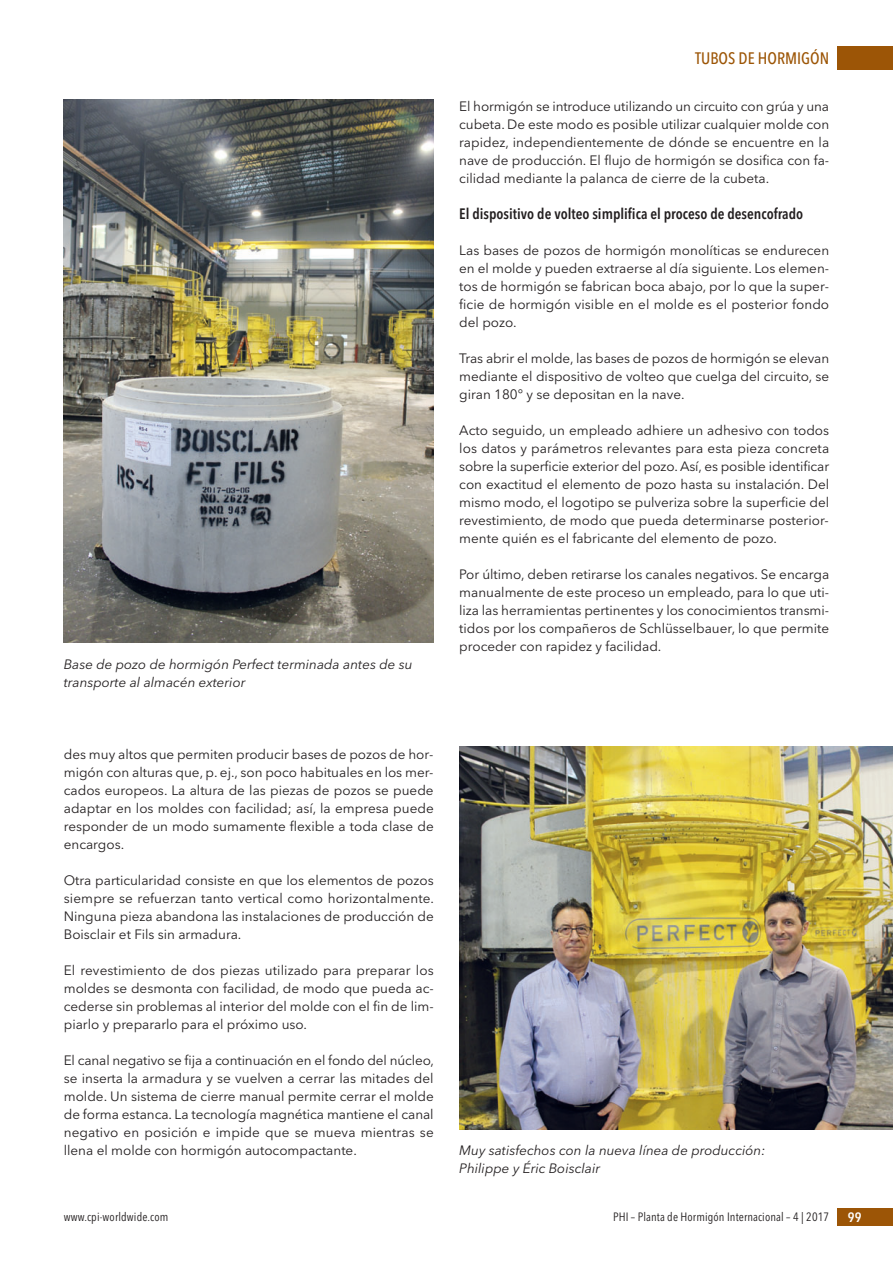
<style>
.page{position:relative;width:893px;height:1263px;background:#fff}
.page>*{position:absolute;margin:0;border:0;box-sizing:border-box;transform-origin:0 0}
.t1{font:500 16.5px "Avenir Next Condensed";color:#9c5506}
.t2{font:600 15px "Avenir Next Condensed";color:#231f20}
.t3{font:13.5px/18px "Avenir Next";color:#231f20;text-align:justify}
.t4{font:italic 13.5px/18px "Avenir Next";color:#231f20}
.t5{font:600 13.5px "Avenir Next Condensed";color:#fff}
.t6{font:12px "Avenir Next Condensed";letter-spacing:.01em;color:#231f20}
</style>
<div class="page">
<div style="left:838px;top:47px;width:55px;height:23px;background:#9c5506"></div>
<img style="left:64px;top:100px;width:370px;height:542px">
<div style="left:838px;top:1208px;width:55px;height:18px;background:#9c5506"></div>
<img style="left:459px;top:746px;width:434px;height:383px">
<p class="t4" style="left:64px;top:656px;width:350px">Base de pozo de hormigón Perfect terminada antes de su transporte al almacén exterior</p>
<p class="t1" style="left:695px;top:51px;width:135px">TUBOS DE HORMIGÓN</p>
<p class="t3" style="left:459px;top:98px;width:371px">El hormigón se introduce utilizando un circuito con grúa y una cubeta. De este modo es posible utilizar cualquier molde con rapidez, independientemente de dónde se encuentre en la nave de producción. El flujo de hormigón se dosifica con fa&shy;cilidad mediante la palanca de cierre de la cubeta.</p>
<p class="t2" style="left:459px;top:205px;width:345px">El dispositivo de volteo simplifica el proceso de desencofrado</p>
<p class="t3" style="left:459px;top:242px;width:371px">Las bases de pozos de hormigón monolíticas se endurecen en el molde y pueden extraerse al día siguiente. Los elemen&shy;tos de hormigón se fabrican boca abajo, por lo que la super&shy;ficie de hormigón visible en el molde es el posterior fondo del pozo.</p>
<p class="t3" style="left:459px;top:350px;width:371px">Tras abrir el molde, las bases de pozos de hormigón se elevan mediante el dispositivo de volteo que cuelga del circuito, se giran 180° y se depositan en la nave.</p>
<p class="t3" style="left:459px;top:422px;width:371px">Acto seguido, un empleado adhiere un adhesivo con todos los datos y parámetros relevantes para esta pieza concreta sobre la superficie exterior del pozo. Así, es posible identificar con exactitud el elemento de pozo hasta su instalación. Del mismo modo, el logotipo se pulveriza sobre la superficie del revestimiento, de modo que pueda determinarse posterior&shy;mente quién es el fabricante del elemento de pozo.</p>
<p class="t3" style="left:459px;top:566px;width:371px">Por último, deben retirarse los canales negativos. Se encarga manualmente de este proceso un empleado, para lo que uti&shy;liza las herramientas pertinentes y los conocimientos transmi&shy;tidos por los compañeros de Schlüsselbauer, lo que permite proceder con rapidez y facilidad.</p>
<p class="t3" style="left:64px;top:746px;width:371px">des muy altos que permiten producir bases de pozos de hor&shy;migón con alturas que, p. ej., son poco habituales en los mer&shy;cados europeos. La altura de las piezas de pozos se puede adaptar en los moldes con facilidad; así, la empresa puede responder de un modo sumamente flexible a toda clase de encargos.</p>
<p class="t3" style="left:64px;top:872px;width:372px">Otra particularidad consiste en que los elementos de pozos siempre se refuerzan tanto vertical como horizontalmente.<br>Ninguna pieza abandona las instalaciones de producción de Boisclair et Fils sin armadura.</p>
<p class="t3" style="left:64px;top:962px;width:371px">El revestimiento de dos piezas utilizado para preparar los moldes se desmonta con facilidad, de modo que pueda ac&shy;cederse sin problemas al interior del molde con el fin de lim&shy;piarlo y prepararlo para el próximo uso.</p>
<p class="t3" style="left:64px;top:1052px;width:372px">El canal negativo se fija a continuación en el fondo del núcleo, se inserta la armadura y se vuelven a cerrar las mitades del molde. Un sistema de cierre manual permite cerrar el molde de forma estanca. La tecnología magnética mantiene el canal negativo en posición e impide que se mueva mientras se llena el molde con hormigón autocompactante.</p>
<p class="t4" style="left:459px;top:1142px;width:308px">Muy satisfechos con la nueva línea de producción:<br>Philippe y Éric Boisclair</p>
<p class="t6" style="left:64px;top:1211px;width:106px">www.cpi-worldwide.com</p>
<p class="t6" style="left:613px;top:1211px;width:218px">PHI – Planta de Hormigón Internacional – 4 | 2017</p>
<p class="t5" style="left:848px;top:1209px;width:15px">99</p>
</div>
